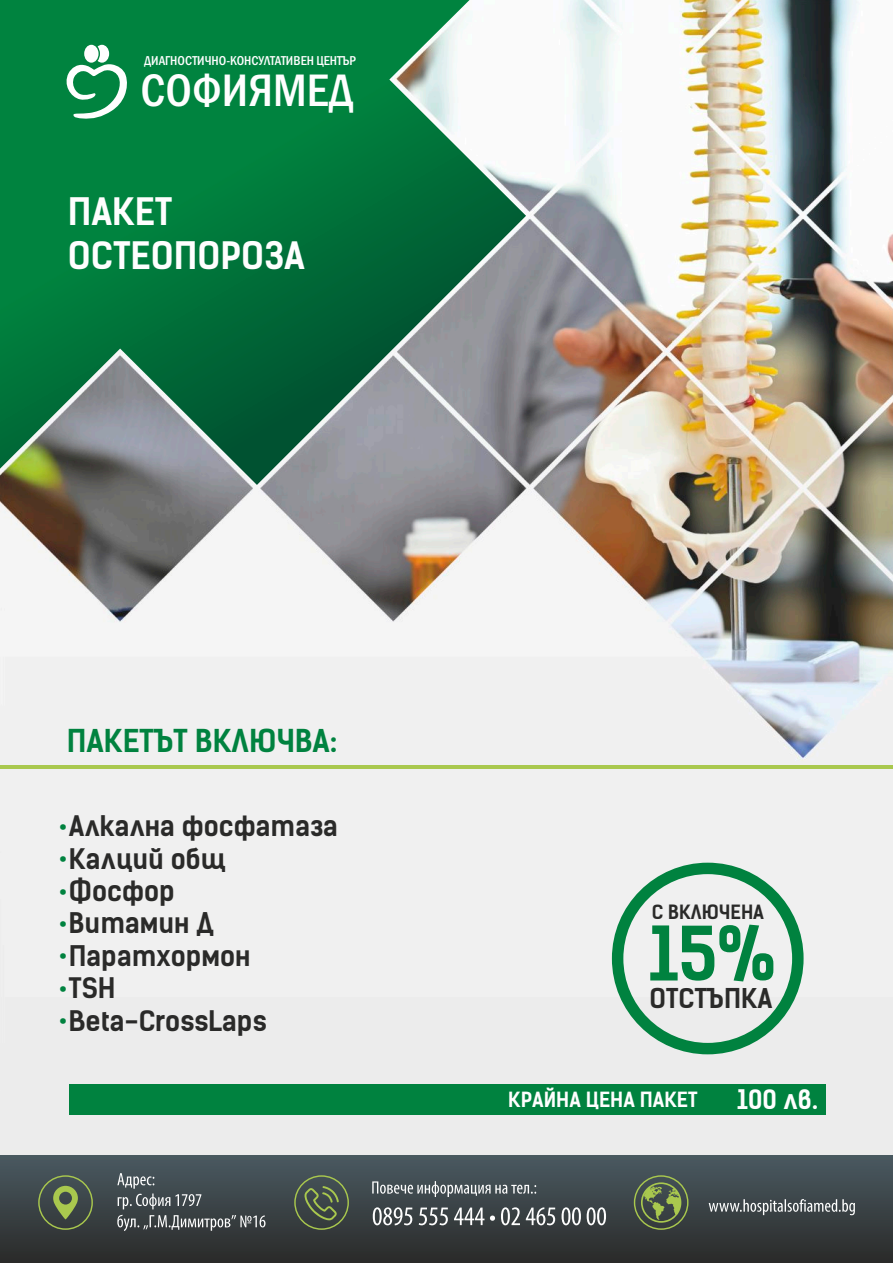
<style>
.page{position:relative;width:893px;height:1263px;background:#fff}
.page>*{position:absolute;margin:0;border:0;box-sizing:border-box;transform-origin:0 0}
.t1{font:71.25px "Kelson Sans Bold BG";color:#00823f}
.t2{font:500 condensed 47.1px "Franklin Gothic";color:#fefefe}
.t3{font:36px/43.2px "Kelson Sans Bold BG";color:#fefefe}
.t4{font:30px "Kelson Sans Bold BG";color:#00823f}
.t5{font:27px "Kelson Sans Bold BG";color:#2a2a29}
.t6{font:25.95px "Kelson Sans Bold BG";color:#2a2a29}
.t7{font:25.65px "Kelson Sans Bold BG";color:#fefefe}
.t8{font:19.95px "Kelson Sans Bold BG";color:#fefefe}
.t9{font:18.75px "Kelson Sans Bold BG";color:#2a2a29}
.t10{font:500 condensed 13.35px "Franklin Gothic";color:#fefefe}
.s1{color:#00823f}
</style>
<div class="page">
<img style="left:0;top:0;width:893px;height:1155px">
<svg style="left:0;top:0;width:526px;height:485px"></svg>
<svg style="left:63px;top:45px;width:65px;height:74px"></svg>
<div style="left:84px;top:45px;width:15px;height:18px;background:#fefefe;border-radius:50%"></div>
<div style="left:0;top:1155px;width:893px;height:108px;background:linear-gradient(to bottom,#4b5b61,#2b2c2a)"></div>
<div style="left:38px;top:1175px;width:55px;height:55px;border:1px solid #a9c84e;border-radius:50%"></div>
<svg style="left:53px;top:1186px;width:25px;height:33px"></svg>
<svg style="left:372px;top:1181px;width:164px;height:16px"></svg>
<svg style="left:373px;top:1207px;width:233px;height:18px"></svg>
<svg style="left:304px;top:1186px;width:35px;height:34px"></svg>
<div style="left:294px;top:1175px;width:55px;height:55px;border:1px solid #a9c84e;border-radius:50%"></div>
<svg style="left:117px;top:1173px;width:148px;height:58px"></svg>
<svg style="left:641px;top:1182px;width:40px;height:41px"></svg>
<div style="left:634px;top:1175px;width:54px;height:55px;border:1px solid #a9c84e;border-radius:50%"></div>
<svg style="left:709px;top:1199px;width:146px;height:16px"></svg>
<hr style="left:0;top:766px;width:893px;height:3px;background:#a9c84e">
<div style="left:69px;top:1084px;width:757px;height:30px;background:#00823f"></div>
<svg style="left:612px;top:863px;width:192px;height:191px"></svg>
<p class="t10" style="left:144px;top:56px;width:213px">ДИАГНОСТИЧНО-КОНСУЛТАТИВЕН ЦЕНТЪР</p>
<h2 class="t2" style="left:140px;top:73px;width:215px">СОФИЯМЕД</h2>
<h3 class="t3" style="left:68px;top:195px;width:239px">ПАКЕТ<br>ОСТЕОПОРОЗА</h3>
<p class="t4" style="left:67px;top:730px;width:272px">ПАКЕТЪТ ВКЛЮЧВА:</p>
<p class="t5" style="left:58px;top:816px;width:282px"><span class="s1">•</span>Алкална фосфатаза</p>
<p class="t5" style="left:58px;top:848px;width:169px"><span class="s1">•</span>Калций общ</p>
<p class="t5" style="left:58px;top:881px;width:119px"><span class="s1">•</span>Фосфор</p>
<p class="t5" style="left:58px;top:913px;width:157px"><span class="s1">•</span>Витамин Д</p>
<p class="t5" style="left:58px;top:945px;width:194px"><span class="s1">•</span>Паратхормон</p>
<p class="t5" style="left:58px;top:978px;width:59px"><span class="s1">•</span>TSH</p>
<p class="t5" style="left:58px;top:1010px;width:210px"><span class="s1">•</span>Beta-CrossLaps</p>
<p class="t9" style="left:652px;top:905px;width:114px">С ВКЛЮЧЕНА</p>
<h1 class="t1" style="left:649px;top:927px;width:129px">15%</h1>
<p class="t6" style="left:650px;top:988px;width:124px">ОТСТЪПКА</p>
<p class="t8" style="left:508px;top:1092px;width:191px">КРАЙНА ЦЕНА ПАКЕТ</p>
<p class="t7" style="left:737px;top:1089px;width:82px">100 лв.</p>
</div>
